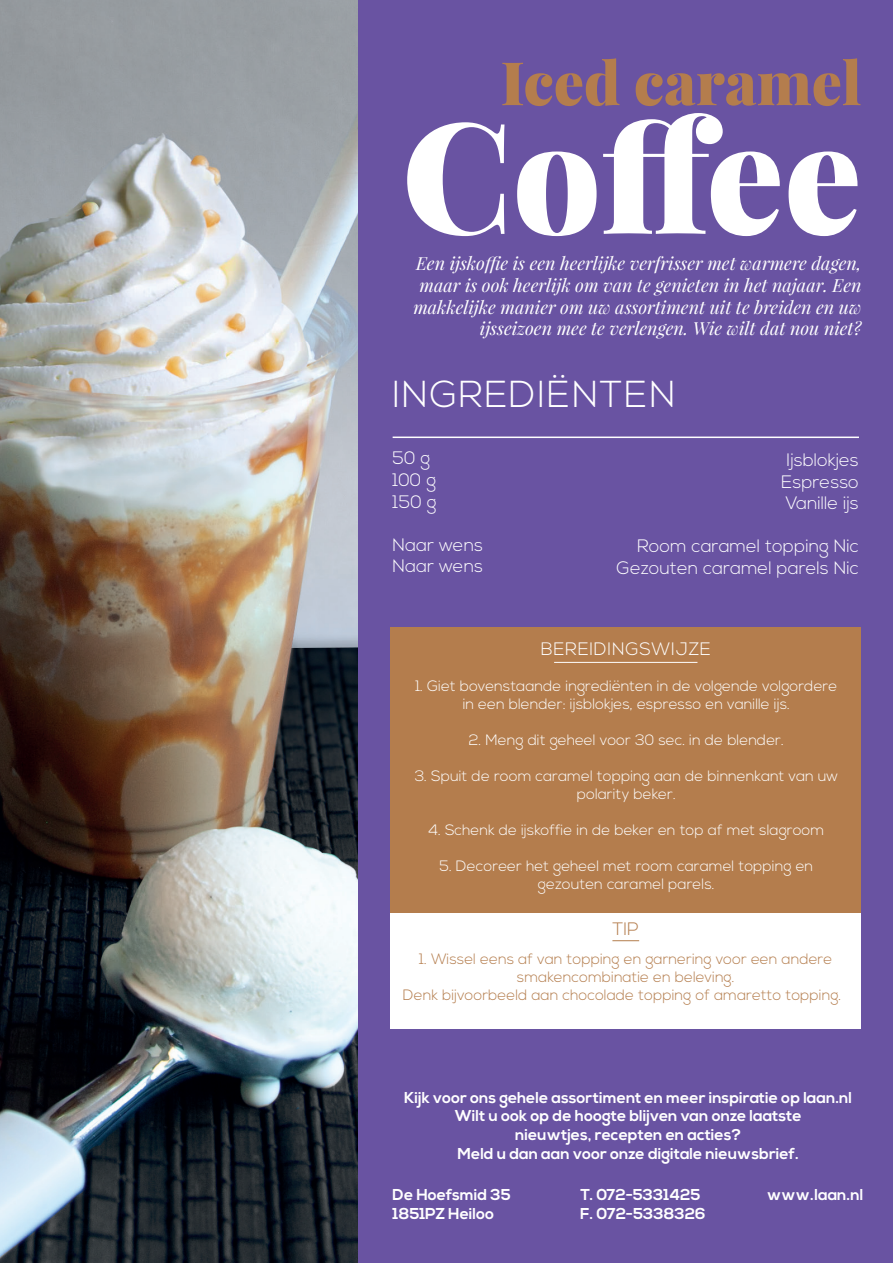
<style>
.page{position:relative;width:893px;height:1263px;background:#6953a2}
.page>*{position:absolute;margin:0;border:0;box-sizing:border-box;transform-origin:0 0}
.t1{font:900 154.5px "Playfair Display";color:#fff}
.t2{font:900 60px "Playfair Display";color:#b47d4d}
.t3{font:300 37.5px "Nexa";letter-spacing:.04em;color:#fff}
.t4{font:italic 18px/21.6px "Playfair Display";color:#fff;text-align:right}
.t5{font:300 18px/21.6px "Nexa";color:#fff}
.t6{font:300 18px "Nexa";letter-spacing:.04em;color:#fff}
.t7{font:300 18px "Nexa";color:#b47d4d}
.t8{font:700 15.75px/18.9px "Nexa";color:#fff;text-align:center}
.t9{font:300 15px/18px "Nexa";color:#fff;text-align:center}
.t10{font:300 15px/18px "Nexa";color:#b47d4d;text-align:center}
</style>
<div class="page">
<img style="left:0;top:0;width:357px;height:1263px">
<hr style="left:393px;top:436px;width:466px;height:2px;background:#fff">
<div style="left:390px;top:628px;width:471px;height:287px;background:#b47d4d"></div>
<hr style="left:554px;top:662px;width:143px;height:1px;background:#fff">
<div style="left:390px;top:913px;width:471px;height:115px;background:#fff"></div>
<svg style="left:612px;top:940px;width:27px;height:1px"></svg>
<h2 class="t2" style="left:501px;top:44px;width:362px">Iced caramel</h2>
<h1 class="t1" style="left:402px;top:76px;width:461px">Coffee</h1>
<p class="t4" style="left:413px;top:252px;width:450px">Een ijskoffie is een heerlijke verfrisser met warmere dagen, maar is ook heerlijk om van te genieten in het najaar. Een makkelijke manier om uw assortiment uit te breiden en uw ijsseizoen mee te verlengen. Wie wilt dat nou niet?</p>
<h3 class="t3" style="left:393px;top:372px;width:285px">INGREDIËNTEN</h3>
<p class="t5" style="left:393px;top:448px;width:45px">50 g<br>100 g<br>150 g</p>
<p class="t5" style="left:393px;top:535px;width:92px">Naar wens<br>Naar wens</p>
<p class="t5" style="left:781px;top:450px;width:79px;text-align:center">Ijsblokjes<br>Espresso<br>Vanille ijs</p>
<p class="t5" style="left:617px;top:536px;width:244px;text-align:right">Room caramel topping Nic<br>Gezouten caramel parels Nic</p>
<p class="t6" style="left:541px;top:638px;width:172px">BEREIDINGSWIJZE</p>
<p class="t9" style="left:415px;top:678px;width:423px">1. Giet bovenstaande ingrediënten in de volgende volgordere in een blender: ijsblokjes, espresso en vanille ijs.</p>
<p class="t9" style="left:469px;top:732px;width:317px">2. Meng dit geheel voor 30 sec. in de blender.</p>
<p class="t9" style="left:415px;top:768px;width:425px">3. Spuit de room caramel topping aan de binnenkant van uw polarity beker.</p>
<p class="t9" style="left:428px;top:822px;width:397px">4. Schenk de ijskoffie in de beker en top af met slagroom</p>
<p class="t9" style="left:439px;top:858px;width:375px">5. Decoreer het geheel met room caramel topping en gezouten caramel parels.</p>
<p class="t7" style="left:613px;top:919px;width:28px">TIP</p>
<p class="t10" style="left:403px;top:950px;width:440px">1. Wissel eens af van topping en garnering voor een andere smakencombinatie en beleving.<br>Denk bijvoorbeeld aan chocolade topping of amaretto topping.</p>
<p class="t8" style="left:404px;top:1088px;width:449px">Kijk voor ons gehele assortiment en meer inspiratie op laan.nl Wilt u ook op de hoogte blijven van onze laatste<br>nieuwtjes, recepten en acties?<br>Meld u dan aan voor onze digitale nieuwsbrief.</p>
<p class="t8" style="left:393px;top:1186px;width:119px">De Hoefsmid 35</p>
<p class="t8" style="left:581px;top:1186px;width:121px">T. 072-5331425</p>
<p class="t8" style="left:767px;top:1186px;width:98px">www.laan.nl</p>
<p class="t8" style="left:393px;top:1205px;width:103px">1851PZ Heiloo</p>
<p class="t8" style="left:580px;top:1205px;width:127px">F. 072-5338326</p>
</div>
